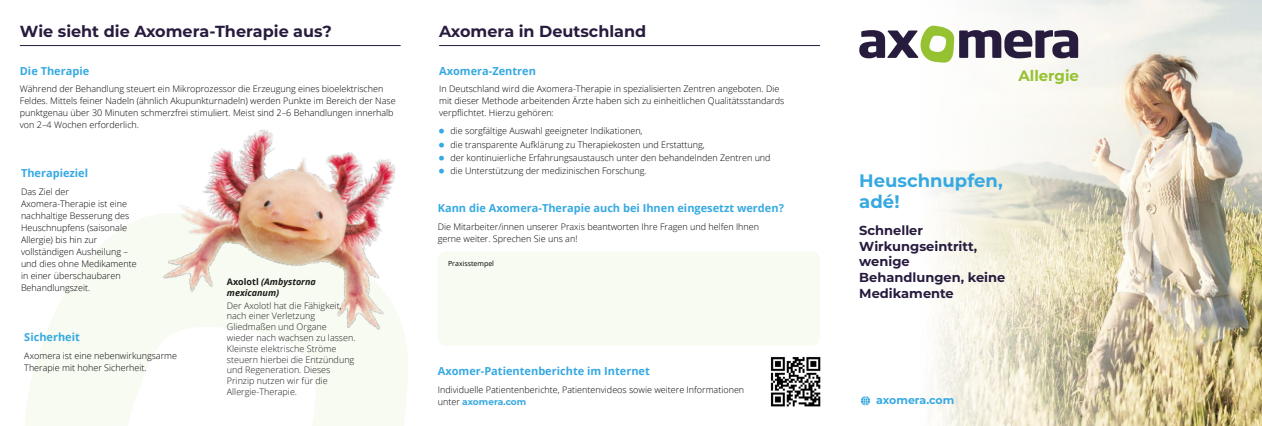
<style>
.page{position:relative;width:1262px;height:426px;background:#fff}
.page>*{position:absolute;margin:0;border:0;box-sizing:border-box;transform-origin:0 0}
.t1{font:700 18px/21.6px "Montserrat";color:#36a9e1}
.t2{font:700 16px "Montserrat";color:#271b3e}
.t3{font:700 14.9px "Montserrat";color:#95c230}
.t4{font:700 13px/15.6px "Montserrat";color:#271b3e}
.t5{font:700 11px "Open Sans";color:#36a9e1}
.t6{font:700 11px "Montserrat";color:#36a9e1}
.t7{font:300 9px/12px "Open Sans";color:#000}
.t8{font:300 9px/10.8px "Open Sans";color:#1c1c1a}
.t9{font:italic 700 9px/10.8px "Open Sans";color:#1c1c1a}
.t10{font:700 9px "Montserrat";color:#36a9e1}
.t11{font:7px "Open Sans";color:#000}
.s1{font-style:normal}
.s2{font-family:"Open Sans";font-weight:300;color:#000}
</style>
<div class="page">
<svg style="left:25px;top:217px;width:383px;height:208px;fill:#f8fbf2"></svg>
<img style="left:931px;top:0;width:330px;height:425px">
<div style="left:438px;top:251px;width:382px;height:94px;background:#f8fbf2;border-radius:9px"></div>
<svg style="left:859px;top:26px;width:219px;height:38px"></svg>
<svg style="left:860px;top:396px;width:10px;height:9px"></svg>
<hr style="left:20px;top:45px;width:380px;height:1px;background:#271b3e">
<hr style="left:439px;top:45px;width:381px;height:1px;background:#271b3e">
<img style="left:770px;top:357px;width:51px;height:50px">
<img style="left:148px;top:129px;width:247px;height:221px">
<h2 class="t2" style="left:20px;top:25px;width:313px">Wie sieht die Axomera-Therapie aus?</h2>
<h2 class="t2" style="left:439px;top:25px;width:209px">Axomera in Deutschland</h2>
<p class="t5" style="left:439px;top:66px;width:98px">Axomera-Zentren</p>
<p class="t7" style="left:439px;top:84px;width:347px">In Deutschland wird die Axomera-Therapie in spezialisierten Zentren angeboten. Die mit dieser Methode arbeitenden Ärzte haben sich zu einheitlichen Qualitätsstandards verpflichtet. Hierzu gehören:</p>
<p class="t7" style="left:450px;top:125px;width:322px;line-height:13.4px">die sorgfältige Auswahl geeigneter Indikationen,<br>die transparente Aufklärung zu Therapiekosten und Erstattung,<br>der kontinuierliche Erfahrungsaustausch unter den behandelnden Zentren und die Unterstützung der medizinischen Forschung.</p>
<p class="t5" style="left:438px;top:203px;width:347px">Kann die Axomera-Therapie auch bei Ihnen eingesetzt werden?</p>
<p class="t7" style="left:438px;top:221px;width:323px">Die Mitarbeiter/innen unserer Praxis beantworten Ihre Fragen und helfen Ihnen gerne weiter. Sprechen Sie uns an!</p>
<p class="t11" style="left:448px;top:260px;width:47px">Praxisstempel</p>
<p class="t5" style="left:20px;top:66px;width:71px">Die Therapie</p>
<p class="t7" style="left:20px;top:84px;width:377px">Während der Behandlung steuert ein Mikroprozessor die Erzeugung eines bioelektrischen Feldes. Mittels feiner Nadeln (ähnlich Akupunkturnadeln) werden Punkte im Bereich der Nase punktgenau über 30 Minuten schmerzfrei stimuliert. Meist sind 2–6 Behandlungen innerhalb von 2–4 Wochen erforderlich.</p>
<p class="t5" style="left:21px;top:169px;width:69px">Therapieziel</p>
<p class="t7" style="left:21px;top:186px;width:117px">Das Ziel der<br>Axomera-Therapie ist eine nachhaltige Besserung des<br>Heuschnupfens (saisonale<br>Allergie) bis hin zur vollständigen Ausheilung – und dies ohne Medikamente in einer überschaubaren<br>Behandlungszeit.</p>
<p class="t9" style="left:227px;top:277px;width:90px"><span class="s1">Axolotl</span> (Ambystorna mexicanum)</p>
<p class="t8" style="left:227px;top:300px;width:130px">Der Axolotl hat die Fähigkeit, nach einer Verletzung<br>Gliedmaßen und Organe wieder nach wachsen zu lassen.<br>Kleinste elektrische Ströme steuern hierbei die Entzündung und Regeneration. Dieses<br>Prinzip nutzen wir für die<br>Allergie-Therapie.</p>
<p class="t5" style="left:24px;top:332px;width:57px">Sicherheit</p>
<p class="t7" style="left:24px;top:350px;width:154px">Axomera ist eine nebenwirkungsarme<br>Therapie mit hoher Sicherheit.</p>
<p class="t5" style="left:438px;top:366px;width:213px">Axomer-Patientenberichte im Internet</p>
<p class="t7" style="left:438px;top:383px;width:308px">Individuelle Patientenberichte, Patientenvideos sowie weitere Informationen</p>
<p class="t10" style="left:438px;top:397px;width:90px"><span class="s2">unter</span> axomera.com</p>
<h3 class="t3" style="left:1018px;top:69px;width:62px">Allergie</h3>
<h1 class="t1" style="left:859px;top:170px;width:145px">Heuschnupfen, adé!</h1>
<h3 class="t4" style="left:859px;top:223px;width:148px">Schneller<br>Wirkungseintritt, wenige<br>Behandlungen, keine<br>Medikamente</h3>
<p class="t6" style="left:876px;top:395px;width:80px">axomera.com</p>
</div>
